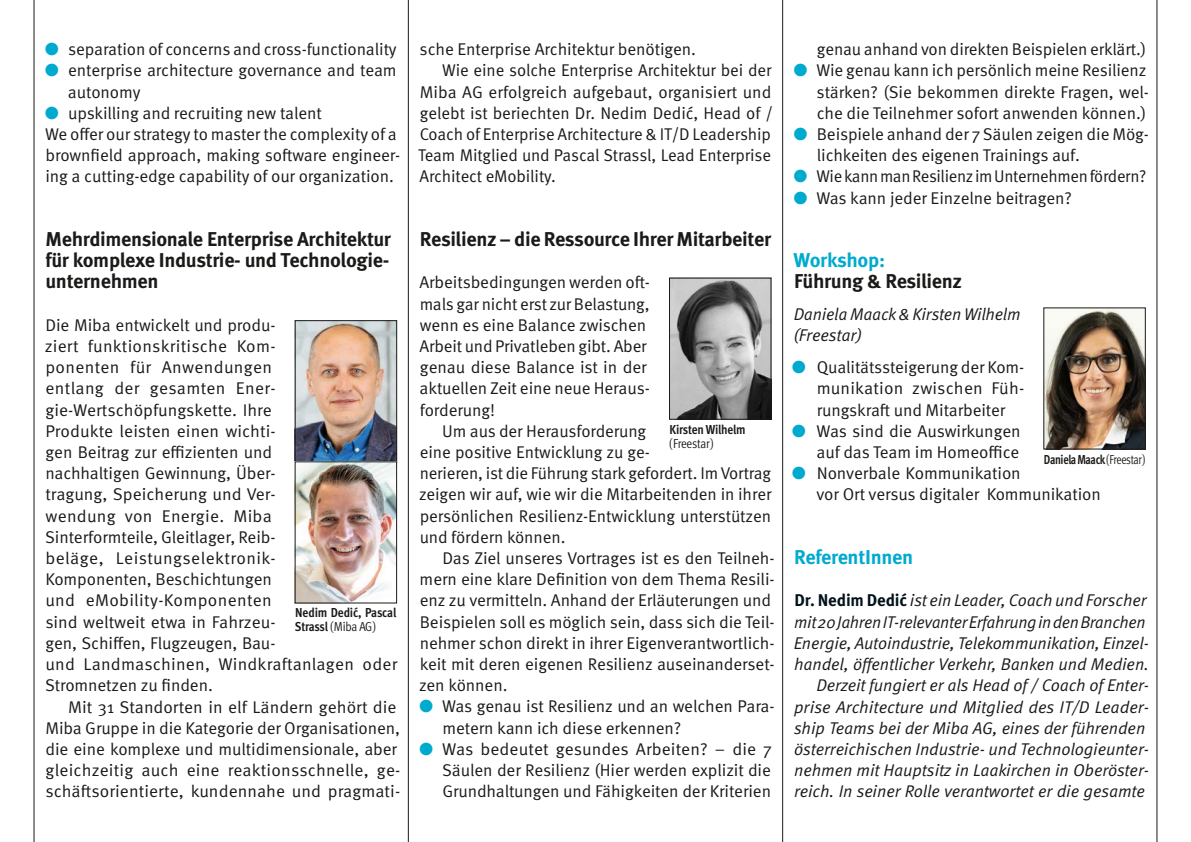
<style>
.page{position:relative;width:1191px;height:842px;background:#fff}
.page>*{position:absolute;margin:0;border:0;box-sizing:border-box;transform-origin:0 0}
.t1{font:700 20px/21.2px "Meta Pro";letter-spacing:-.015em;color:#1a1a18;text-align:justify}
.t2{font:700 20px "Meta Pro";letter-spacing:-.015em;color:#00aacf}
.t3{font:17px/21.2px "Meta Pro Norm";letter-spacing:-.005em;color:#1a1a18}
.t4{font:17px/21.2px "Meta Pro Norm Ita";letter-spacing:-.01em;color:#1a1a18}
.t5{font:700 condensed 13px "Meta Pro";letter-spacing:-.02em;color:#1a1a18}
.t6{font:13px "Meta Pro Cond Norm";letter-spacing:-.02em;color:#1a1a18}
.t7{font:700 condensed 13px "Meta Pro";letter-spacing:-.02em;color:#1a1a18;scale:.91 1}
.s1{color:#00aacf}
.s2{font-family:"Meta Pro";font-weight:700;font-stretch:condensed}
.s3{font-family:"Meta Pro Cond Norm";font-weight:400;font-stretch:normal}
.s4{font-family:"Meta Pro";font-weight:700;color:#00131a}
</style>
<div class="page">
<hr style="left:34px;top:0;width:1px;height:842px;background:#1a1a18">
<hr style="left:408px;top:0;width:1px;height:842px;background:#1a1a18">
<hr style="left:782px;top:0;width:1px;height:842px;background:#1a1a18">
<hr style="left:1156px;top:0;width:1px;height:842px;background:#1a1a18">
<img style="left:1045px;top:310px;width:98px;height:137px">
<div style="left:1043px;top:308px;width:102px;height:141px;border:1px solid #1a1a18"></div>
<img style="left:671px;top:280px;width:98px;height:138px">
<div style="left:669px;top:278px;width:102px;height:142px;border:1px solid #1a1a18"></div>
<img style="left:297px;top:322px;width:98px;height:279px">
<div style="left:295px;top:320px;width:102px;height:142px;border:1px solid #1a1a18"></div>
<div style="left:295px;top:461px;width:102px;height:142px;border:1px solid #1a1a18"></div>
<p class="t3" style="left:45px;top:38px;width:353px"><span class="s1">●</span> separation of concerns and cross-functionality</p>
<p class="t3" style="left:68px;top:59px;width:330px;text-indent:-23px"><span class="s1">●</span> enterprise architecture governance and team autonomy</p>
<p class="t3" style="left:45px;top:101px;width:357px"><span class="s1">●</span> upskilling and recruiting new talent<br>We offer our strategy to master the complexity of a brownfield approach, making software engineer&shy;ing a cutting-edge capability of our organization.</p>
<p class="t1" style="left:45px;top:227px;width:347px">Mehrdimensionale Enterprise Architektur für komplexe Industrie- und Technologie&shy;unternehmen</p>
<p class="t3" style="left:45px;top:313px;width:354px">Die Miba entwickelt und produ-<br>ziert funktionskritische Kom-<br>ponenten für Anwendungen<br>entlang der gesamten Ener&shy;gie-Wertschöpfungskette. Ihre<br>Produkte leisten einen wichti-<br>gen Beitrag zur effizienten und<br>nachhaltigen Gewinnung, Über-<br>tragung, Speicherung und Ver-<br>wendung von Energie. Miba<br>Sinterformteile, Gleitlager, Reib-<br>beläge, Leistungselektronik-<br>Komponenten, Beschichtungen<br>und eMobility-Komponenten<br>sind weltweit etwa in Fahrzeu-<br>gen, Schiffen, Flugzeugen, Bau-<br>und Landmaschinen, Windkraftanlagen oder<br>Stromnetzen zu finden.</p>
<p class="t3" style="left:45px;top:695px;width:356px;text-indent:23px">Mit 31 Standorten in elf Ländern gehört die Miba Gruppe in die Kategorie der Organisationen, die eine komplexe und multidimensionale, aber gleichzeitig auch eine reaktionsschnelle, ge&shy;schäftsorientierte, kundennahe und pragmati-</p>
<p class="t5" style="left:295px;top:603px;width:103px">Nedim Dedić, Pascal</p>
<p class="t6" style="left:295px;top:617px;width:83px"><span class="s2">Strassl</span> (Miba AG)</p>
<p class="t3" style="left:420px;top:38px;width:278px">sche Enterprise Architektur benötigen.</p>
<p class="t3" style="left:442px;top:59px;width:331px">Wie eine solche Enterprise Architektur bei der</p>
<p class="t3" style="left:420px;top:80px;width:353px">Miba AG erfolgreich aufgebaut, organisiert und</p>
<p class="t3" style="left:420px;top:101px;width:355px">gelebt ist beriechten Dr. Nedim Dedić, Head of /</p>
<p class="t3" style="left:420px;top:122px;width:353px">Coach of Enterprise Architecture &amp; IT/D Leadership</p>
<p class="t3" style="left:418px;top:144px;width:354px">Team Mitglied und Pascal Strassl, Lead Enterprise</p>
<p class="t3" style="left:419px;top:165px;width:138px">Architect eMobility.</p>
<p class="t1" style="left:420px;top:227px;width:353px">Resilienz – die Ressource Ihrer Mitarbeiter</p>
<p class="t3" style="left:419px;top:271px;width:232px">Arbeitsbedingungen werden oft&shy;mals gar nicht erst zur Belastung, wenn es eine Balance zwischen<br>Arbeit und Privatleben gibt. Aber genau diese Balance ist in der aktuellen Zeit eine neue Heraus&shy;forderung!</p>
<p class="t3" style="left:419px;top:419px;width:354px;text-indent:23px">Um aus der Herausforderung<br>eine positive Entwicklung zu ge-<br>nerieren, ist die Führung stark gefordert. Im Vortrag zeigen wir auf, wie wir die Mitarbeitenden in ihrer persönlichen Resilienz-Entwicklung unterstützen und fördern können.</p>
<p class="t3" style="left:419px;top:546px;width:357px;text-indent:23px">Das Ziel unseres Vortrages ist es den Teilneh&shy;mern eine klare Definition von dem Thema Resili&shy;enz zu vermitteln. Anhand der Erläuterungen und Beispielen soll es möglich sein, dass sich die Teil&shy;nehmer schon direkt in ihrer Eigenverantwortlich&shy;keit mit deren eigenen Resilienz auseinanderset&shy;zen können.</p>
<p class="t3" style="left:442px;top:695px;width:334px;text-indent:-23px"><span class="s1">●</span> Was genau ist Resilienz und an welchen Para&shy;metern kann ich diese erkennen?</p>
<p class="t3" style="left:442px;top:737px;width:331px;text-align:justify;text-indent:-23px"><span class="s1">●</span> Was bedeutet gesundes Arbeiten? – die 7<br>Säulen der Resilienz (Hier werden explizit die Grundhaltungen und Fähigkeiten der Kriterien</p>
<p class="t5" style="left:669px;top:419px;width:77px">Kirsten Wilhelm</p>
<p class="t6" style="left:669px;top:434px;width:46px">(Freestar)</p>
<p class="t3" style="left:817px;top:38px;width:331px">genau anhand von direkten Beispielen erklärt.)</p>
<p class="t3" style="left:816px;top:59px;width:334px;text-indent:-23px"><span class="s1">●</span> Wie genau kann ich persönlich meine Resilienz stärken? (Sie bekommen direkte Fragen, wel&shy;che die Teilnehmer sofort anwenden können.)</p>
<p class="t3" style="left:816px;top:122px;width:334px;text-indent:-23px"><span class="s1">●</span> Beispiele anhand der 7 Säulen zeigen die Mög&shy;lichkeiten des eigenen Trainings auf.</p>
<p class="t3" style="left:793px;top:165px;width:354px"><span class="s1">●</span> Wie kann man Resilienz im Unternehmen fördern?</p>
<p class="t3" style="left:793px;top:186px;width:280px"><span class="s1">●</span> Was kann jeder Einzelne beitragen?</p>
<p class="t2" style="left:793px;top:245px;width:93px">Workshop:</p>
<p class="t1" style="left:794px;top:270px;width:170px">Führung &amp; Resilienz</p>
<p class="t4" style="left:793px;top:303px;width:229px">Daniela Maack &amp; Kirsten Wilhelm (Freestar)</p>
<p class="t3" style="left:816px;top:356px;width:209px;text-align:justify;text-indent:-25px"><span class="s1">●</span> Qualitätssteigerung der Kom&shy;munikation zwischen Füh&shy;rungskraft und Mitarbeiter</p>
<p class="t3" style="left:792px;top:419px;width:230px;text-align:right"><span class="s1">●</span> Was sind die Auswirkungen auf das Team im Homeoffice</p>
<p class="t3" style="left:816px;top:462px;width:286px;text-indent:-25px"><span class="s1">●</span> Nonverbale Kommunikation<br>vor Ort versus digitaler Kommunikation</p>
<p class="t7" style="left:1044px;top:449px;width:113px">Daniela Maack <span class="s3">(Freestar)</span></p>
<p class="t2" style="left:794px;top:541px;width:121px">ReferentInnen</p>
<p class="t4" style="left:793px;top:589px;width:357px;text-align:right"><span class="s4">Dr. Nedim Dedić</span> ist ein Leader, Coach und Forscher mit 20 Jahren IT-relevanter Erfahrung in den Branchen Energie, Autoindustrie, Telekommunikation, Einzel&shy;handel, öffentlicher Verkehr, Banken und Medien.<br>Derzeit fungiert er als Head of / Coach of Enter&shy;prise Architecture und Mitglied des IT/D Leader&shy;ship Teams bei der Miba AG, eines der führenden österreichischen Industrie- und Technologieunter&shy;nehmen mit Hauptsitz in Laakirchen in Oberöster&shy;reich. In seiner Rolle verantwortet er die gesamte</p>
</div>
